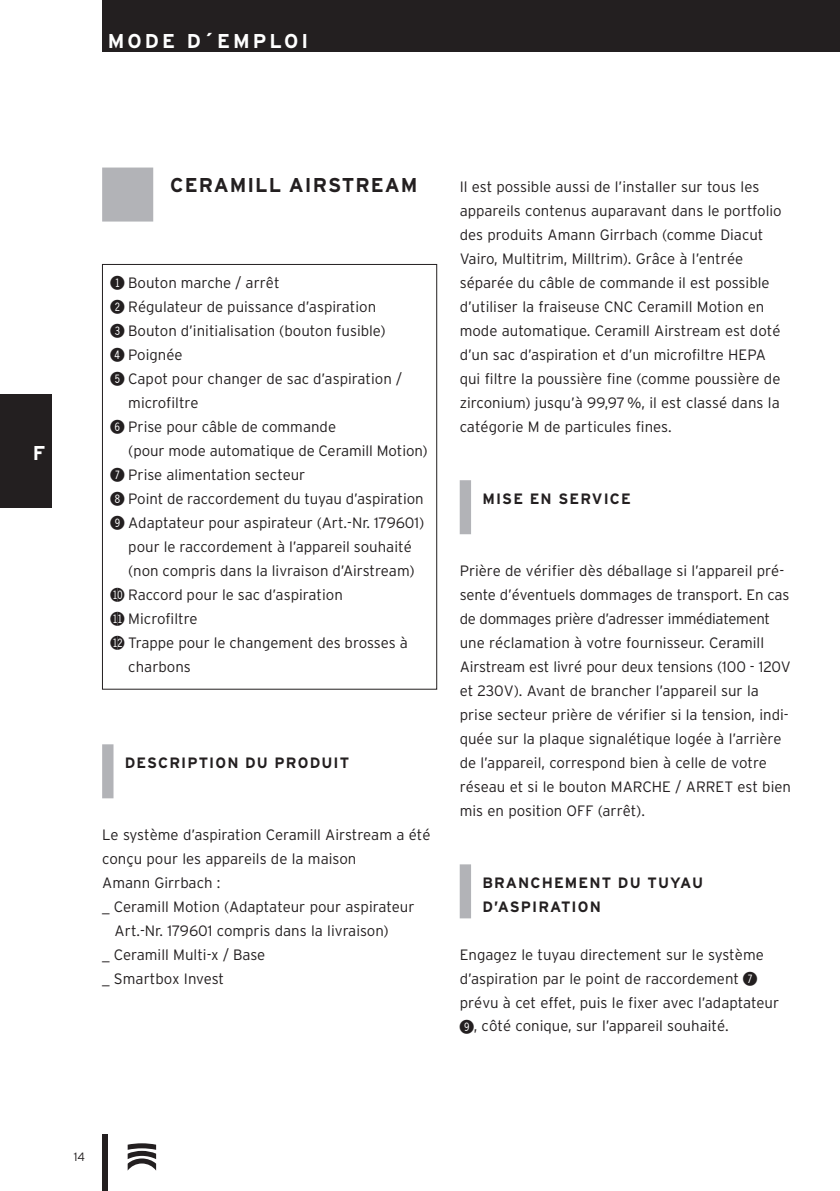
<style>
.page{position:relative;width:840px;height:1191px;background:#fff}
.page>*{position:absolute;margin:0;border:0;box-sizing:border-box;transform-origin:0 0}
.t1{font:700 20px "Interstate";letter-spacing:.05em;color:#231f20}
.t2{font:700 20px "Interstate";letter-spacing:.15em;color:#fff}
.t3{font:300 15px/24px "Interstate";color:#231f20}
.t4{font:700 15px "Interstate";letter-spacing:.075em;color:#231f20}
.t5{font:300 12px "Interstate";color:#231f20}
.s1{font-family:"Double Digits Round";font-weight:400;font-size:18px}
</style>
<div class="page">
<div style="left:102px;top:0;width:737px;height:51px;background:#231f20"></div>
<div style="left:0;top:395px;width:51px;height:113px;background:#231f20"></div>
<div style="left:102px;top:1134px;width:6px;height:57px;background:#231f20"></div>
<svg style="left:128px;top:1143px;width:28px;height:27px"></svg>
<div style="left:102px;top:167px;width:51px;height:54px;background:#b2b3b7"></div>
<div style="left:102px;top:744px;width:11px;height:54px;background:#b2b3b7"></div>
<div style="left:102px;top:264px;width:335px;height:425px;border:1px solid #231f20"></div>
<div style="left:459px;top:480px;width:12px;height:54px;background:#b2b3b7"></div>
<div style="left:459px;top:864px;width:12px;height:54px;background:#b2b3b7"></div>
<h1 class="t2" style="left:108px;top:30px;width:142px">MODE D´EMPL</h1>
<h1 class="t2" style="left:284px;top:30px;width:22px">OI</h1>
<h1 class="t2" style="left:33px;top:441px;width:14px">F</h1>
<h1 class="t1" style="left:170px;top:174px;width:30px">CERA</h1>
<h1 class="t1" style="left:229px;top:174px;width:185px">MILL AI RSTREAM</h1>
<p class="t3" style="left:110px;top:271px;width:171px"><span class="s1">!</span> Bouton marche / arrêt</p>
<p class="t3" style="left:110px;top:295px;width:267px"><span class="s1">@</span> Régulateur de puissance d’aspiration</p>
<p class="t3" style="left:110px;top:319px;width:276px"><span class="s1">#</span> Bouton d’initialisation (bouton fusible)</p>
<p class="t3" style="left:110px;top:343px;width:74px"><span class="s1">$</span> Poignée</p>
<p class="t3" style="left:110px;top:367px;width:293px"><span class="s1">%</span> Capot pour changer de sac d’aspiration /</p>
<p class="t3" style="left:128px;top:391px;width:72px">microfiltre</p>
<p class="t3" style="left:110px;top:415px;width:227px"><span class="s1">^</span> Prise pour câble de commande</p>
<p class="t3" style="left:128px;top:439px;width:301px">(pour mode automatique de Ceramill Motion)</p>
<p class="t3" style="left:110px;top:463px;width:196px"><span class="s1">&amp;</span> Prise alimentation secteur</p>
<p class="t3" style="left:110px;top:487px;width:314px"><span class="s1">*</span> Point de raccordement du tuyau d’aspiration</p>
<p class="t3" style="left:110px;top:511px;width:315px"><span class="s1">(</span> Adaptateur pour aspirateur (Art.-Nr. 179601)</p>
<p class="t3" style="left:128px;top:535px;width:285px">pour le raccordement à l’appareil souhaité</p>
<p class="t3" style="left:128px;top:559px;width:288px">(non compris dans la livraison d’Airstream)</p>
<p class="t3" style="left:110px;top:583px;width:234px"><span class="s1">BL</span> Raccord pour le sac d’aspiration</p>
<p class="t3" style="left:110px;top:607px;width:89px"><span class="s1">BM</span> Microfiltre</p>
<p class="t3" style="left:110px;top:631px;width:299px"><span class="s1">BN</span> Trappe pour le changement des brosses à</p>
<p class="t3" style="left:128px;top:655px;width:64px">charbons</p>
<p class="t4" style="left:125px;top:754px;width:132px">DESCRIPTION DU</p>
<p class="t4" style="left:274px;top:754px;width:45px">PRODUI</p>
<p class="t4" style="left:339px;top:754px;width:11px">T</p>
<p class="t3" style="left:102px;top:823px;width:330px">Le système d’aspiration Ceramill Airstream a été</p>
<p class="t3" style="left:102px;top:847px;width:255px">conçu pour les appareils de la maison</p>
<p class="t3" style="left:102px;top:871px;width:120px">Amann Girrbach :</p>
<p class="t3" style="left:102px;top:895px;width:314px">_ Ceramill Motion (Adaptateur pour aspirateur</p>
<p class="t3" style="left:115px;top:919px;width:275px">Art.-Nr. 179601 compris dans la livraison)</p>
<p class="t3" style="left:102px;top:943px;width:165px">_ Ceramill Multi-x / Base</p>
<p class="t3" style="left:102px;top:967px;width:123px">_ Smartbox Invest</p>
<p class="t3" style="left:459px;top:175px;width:323px">Il est possible aussi de l’installer sur tous les appareils contenus auparavant dans le portfolio des produits Amann Girrbach (comme Diacut Vairo, Multitrim, Milltrim). Grâce à l’entrée séparée du câble de commande il est possible d’utiliser la fraiseuse CNC Ceramill Motion en mode automatique. Ceramill Airstream est doté d’un sac d’aspiration et d’un microfiltre HEPA qui filtre la poussière fine (comme poussière de zirconium) jusqu’à 99,97%, il est classé dans la catégorie M de particules fines.</p>
<p class="t4" style="left:482px;top:490px;width:150px">MISE EN SERVICE</p>
<p class="t3" style="left:459px;top:559px;width:332px">Prière de vérifier dès déballage si l’appareil pré&shy;sente d’éventuels dommages de transport. En cas de dommages prière d’adresser immédiatement une réclamation à votre fournisseur. Ceramill Airstream est livré pour deux tensions (100 - 120V et 230V). Avant de brancher l’appareil sur la prise secteur prière de vérifier si la tension, indi&shy;quée sur la plaque signalétique logée à l’arrière de l’appareil, correspond bien à celle de votre réseau et si le bouton MARCHE / ARRET est bien mis en position OFF (arrêt).</p>
<p class="t4" style="left:482px;top:874px;width:147px">BRANCHEM ENT DU</p>
<p class="t4" style="left:647px;top:874px;width:55px">TUYAU</p>
<p class="t4" style="left:482px;top:898px;width:120px">D’ASPI RATION</p>
<p class="t3" style="left:459px;top:943px;width:321px">Engagez le tuyau directement sur le système d’aspiration par le point de raccordement <span class="s1">&amp; </span>prévu à cet effet, puis le fixer avec l’adaptateur <span class="s1">(</span>, côté conique, sur l’appareil souhaité.</p>
<p class="t5" style="left:74px;top:1150px;width:13px">14</p>
</div>
